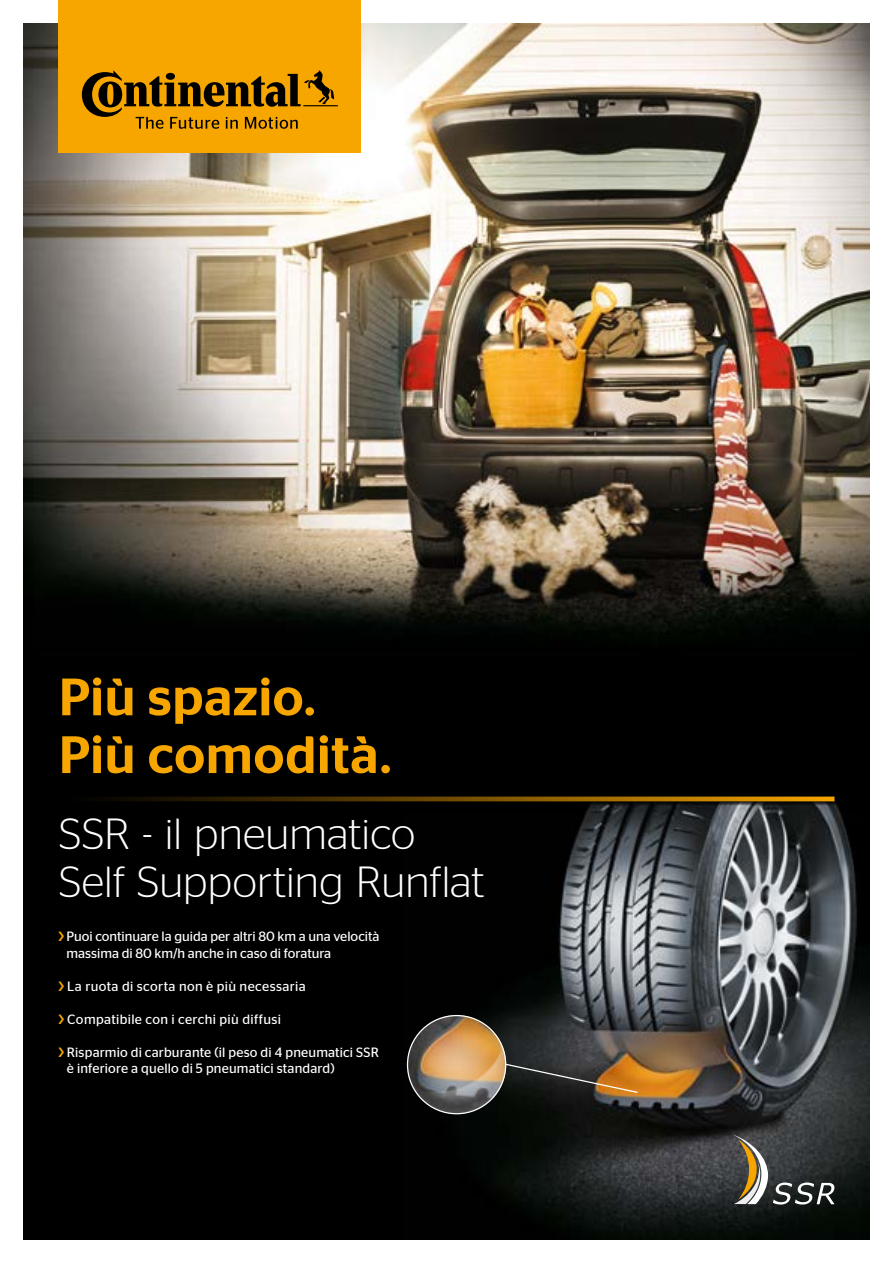
<style>
.page{position:relative;width:893px;height:1263px;background:#fff}
.page>*{position:absolute;margin:0;border:0;box-sizing:border-box;transform-origin:0 0}
.t1{font:500 52.5px/57.8px "Continental Stag Sans";letter-spacing:.01em;color:#f7a600}
.t2{font:300 43.5px/48px "Continental Stag Sans";letter-spacing:.005em;color:#fff}
.t3{font:13.5px/16.5px "Continental Stag Sans";letter-spacing:.01em;color:#fff}
.t4{font:13.5px "Continental Stag Sans";letter-spacing:.03em;color:#fff}
.s1{font-weight:500;color:#f7a600}
</style>
<div class="page">
<div style="left:23px;top:23px;width:847px;height:1216px;background:#000"></div>
<img style="left:402px;top:801px;width:468px;height:438px">
<svg style="left:506px;top:1063px;width:133px;height:31px;background:#5a442a"></svg>
<img style="left:407px;top:1015px;width:99px;height:99px">
<img style="left:23px;top:23px;width:847px;height:611px">
<div style="left:58px;top:0;width:303px;height:152px;background:#f7a600"></div>
<svg style="left:82px;top:70px;width:256px;height:59px"></svg>
<svg style="left:108px;top:796px;width:726px;height:5px;background:#6b4800"></svg>
<svg style="left:732px;top:1134px;width:102px;height:70px;background:#575650"></svg>
<h1 class="t1" style="left:59px;top:668px;width:334px">Più spazio.<br>Più comodità.</h1>
<h2 class="t2" style="left:59px;top:809px;width:427px">SSR - il pneumatico<br>Self Supporting Runflat</h2>
<p class="t3" style="left:67px;top:928px;width:314px;text-indent:-8px"><span class="s1">&gt;</span> Puoi continuare la guida per altri 80 km a una velocità massima di 80 km/h anche in caso di foratura</p>
<p class="t4" style="left:58px;top:978px;width:249px"><span class="s1">&gt;</span> La ruota di scorta non è più necessaria</p>
<p class="t3" style="left:58px;top:1010px;width:224px"><span class="s1">&gt;</span> Compatibile con i cerchi più diffusi</p>
<p class="t3" style="left:67px;top:1043px;width:314px;text-indent:-8px"><span class="s1">&gt;</span> Risparmio di carburante (il peso di 4 pneumatici SSR è inferiore a quello di 5 pneumatici standard)</p>
</div>
